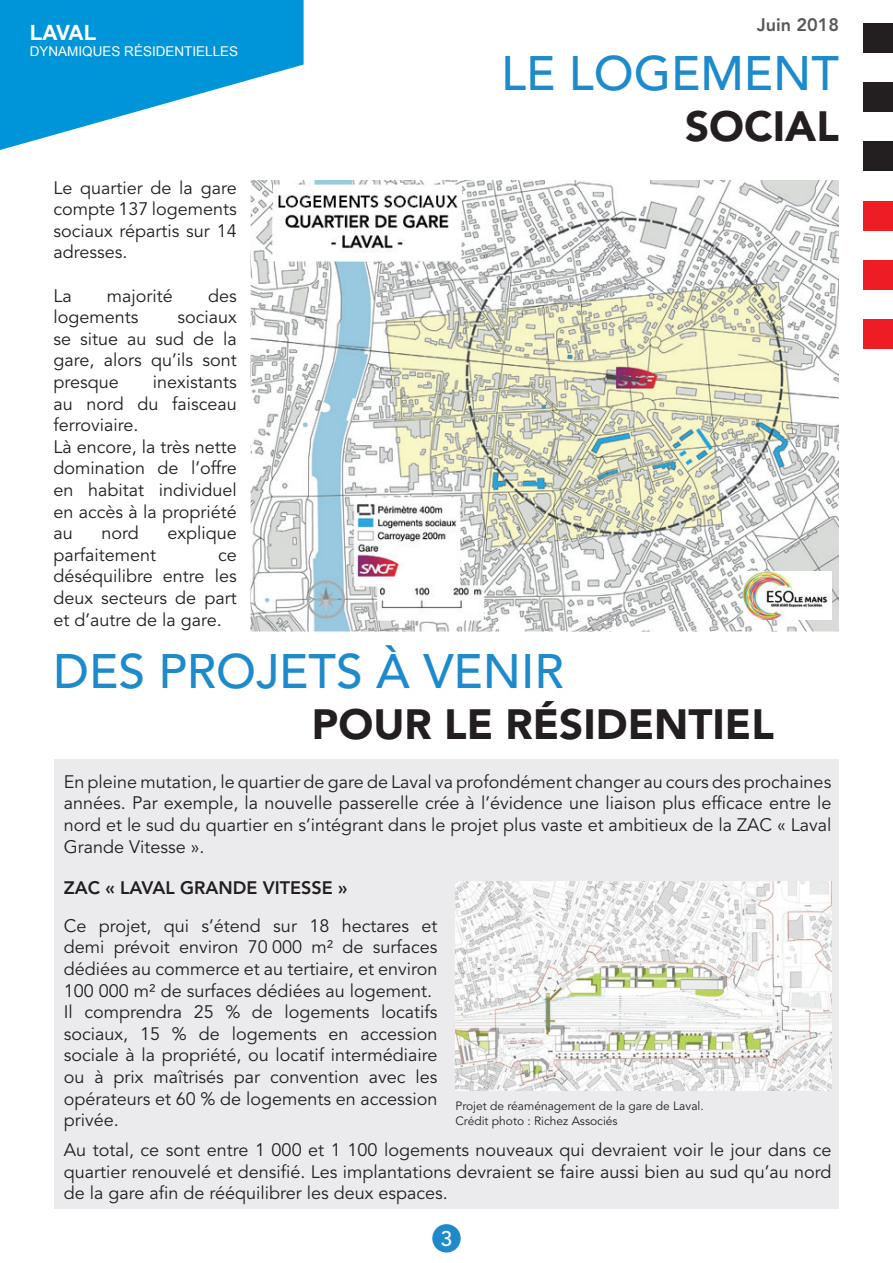
<style>
.page{position:relative;width:893px;height:1263px;background:#fff}
.page>*{position:absolute;margin:0;border:0;box-sizing:border-box;transform-origin:0 0}
.t1{font:500 48px "Avenir LT Std";color:#1d8bcb}
.t2{font:900 42px "Avenir LT Std";color:#231f20}
.t3{font:700 21px "Arial";letter-spacing:-.035em;color:#fff}
.t4{font:500 21px "Avenir LT Std";color:#fff}
.t5{font:18px/21.6px "Avenir LT Std";color:#231f20;text-align:justify}
.t6{font:800 18px "Avenir LT Std";color:#231f20}
.t7{font:800 18px "Avenir LT Std";color:#57585a}
.t8{font:13.5px "Arial";color:#fff}
.t9{font:12px/14.4px "Avenir LT Std";color:#231f20}
</style>
<div class="page">
<img style="left:251px;top:180px;width:588px;height:451px">
<svg style="left:0;top:0;width:304px;height:150px;fill:#0095d9"></svg>
<div style="left:863px;top:23px;width:30px;height:30px;background:#231f20"></div>
<div style="left:863px;top:142px;width:30px;height:29px;background:#231f20"></div>
<div style="left:863px;top:260px;width:30px;height:30px;background:#ee1d23"></div>
<div style="left:863px;top:83px;width:30px;height:29px;background:#231f20"></div>
<div style="left:863px;top:201px;width:30px;height:29px;background:#ee1d23"></div>
<div style="left:863px;top:319px;width:30px;height:30px;background:#ee1d23"></div>
<div style="left:54px;top:760px;width:785px;height:449px;background:#ebebed"></div>
<img style="left:455px;top:882px;width:376px;height:209px">
<img style="left:743px;top:572px;width:88px;height:47px">
<div style="left:432px;top:1224px;width:29px;height:28px;background:#1e8acb;border-radius:50%"></div>
<p class="t3" style="left:30px;top:18px;width:68px">LAVAL</p>
<p class="t8" style="left:30px;top:42px;width:210px">DYNAMIQUES RÉSIDENTIELLES</p>
<p class="t5" style="left:54px;top:177px;width:185px">Le quartier de la gare compte 137 logements sociaux répartis sur 14 adresses.</p>
<p class="t5" style="left:54px;top:285px;width:20px">La</p>
<p class="t5" style="left:107px;top:285px;width:67px">majorité</p>
<p class="t5" style="left:208px;top:285px;width:30px">des</p>
<p class="t5" style="left:54px;top:307px;width:86px">logements</p>
<p class="t5" style="left:54px;top:307px;width:185px;text-indent:124px">sociaux se situe au sud de la gare, alors qu’ils sont presque</p>
<p class="t5" style="left:54px;top:372px;width:185px;text-align:left;text-indent:99px">inexistants au nord du faisceau ferroviaire.<br>Là encore, la très nette domination de l’offre en habitat individuel en accès à la propriété au</p>
<p class="t5" style="left:101px;top:523px;width:39px">nord</p>
<p class="t5" style="left:167px;top:523px;width:71px">explique</p>
<p class="t5" style="left:54px;top:544px;width:104px">parfaitement</p>
<p class="t5" style="left:54px;top:544px;width:185px;text-indent:165px">ce déséquilibre entre les deux secteurs de part et d’autre de la gare.</p>
<p class="t7" style="left:757px;top:14px;width:84px">Juin 2018</p>
<h1 class="t1" style="left:501px;top:46px;width:339px">LE LOGEMENT</h1>
<h2 class="t2" style="left:685px;top:101px;width:155px">SOCIAL</h2>
<h1 class="t1" style="left:54px;top:644px;width:512px">DES PROJETS À VENIR</h1>
<h2 class="t2" style="left:312px;top:699px;width:463px">POUR LE RÉSIDENTIEL</h2>
<p class="t5" style="left:64px;top:771px;width:769px">En pleine mutation, le quartier de gare de Laval va profondément changer au cours des prochaines années. Par exemple, la nouvelle passerelle crée à l’évidence une liaison plus efficace entre le nord et le sud du quartier en s’intégrant dans le projet plus vaste et ambitieux de la ZAC « Laval Grande Vitesse ».</p>
<p class="t6" style="left:64px;top:877px;width:285px">ZAC « LAVAL GRANDE VITESSE »</p>
<p class="t5" style="left:64px;top:915px;width:375px;text-align:left">Ce projet, qui s’étend sur 18 hectares et demi prévoit environ 70 000 m² de surfaces dédiées au commerce et au tertiaire, et environ 100 000 m² de surfaces dédiées au logement.<br>Il comprendra 25 % de logements locatifs sociaux, 15 % de logements en accession sociale à la propriété, ou locatif intermédiaire ou à prix maîtrisés par convention avec les opérateurs et 60 % de logements en accession privée.</p>
<p class="t9" style="left:455px;top:1099px;width:250px">Projet de réaménagement de la gare de Laval.<br>Crédit photo : Richez Associés</p>
<p class="t5" style="left:64px;top:1140px;width:769px">Au total, ce sont entre 1 000 et 1 100 logements nouveaux qui devraient voir le jour dans ce quartier renouvelé et densifié. Les implantations devraient se faire aussi bien au sud qu’au nord de la gare afin de rééquilibrer les deux espaces.</p>
<p class="t4" style="left:441px;top:1227px;width:13px">3</p>
</div>
